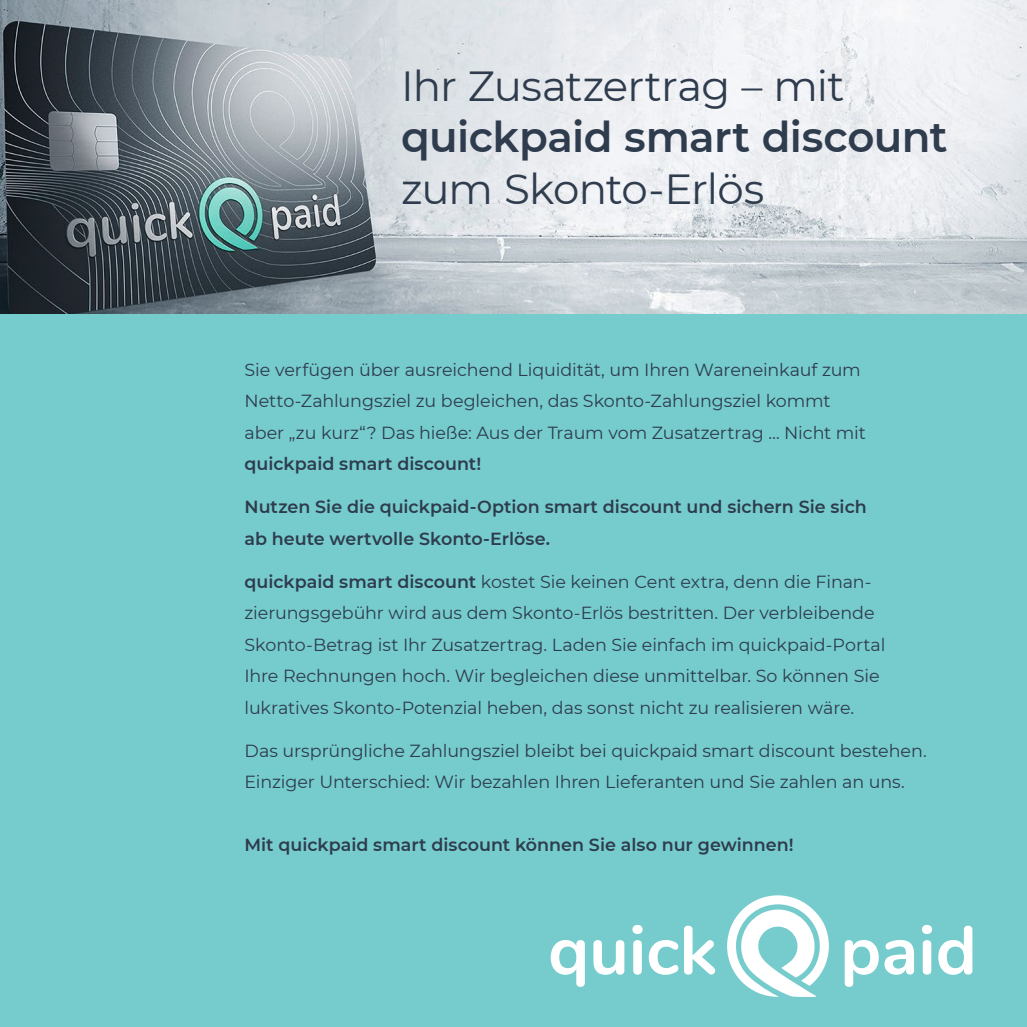
<style>
.page{position:relative;width:1027px;height:1027px;background:#76cccd}
.page>*{position:absolute;margin:0;border:0;box-sizing:border-box;transform-origin:0 0}
.t1{font:42px "Montserrat";letter-spacing:-.025em;color:#2e3c4d}
.t2{font:600 42px "Montserrat";letter-spacing:-.01em;color:#2e3c4d}
.t3{font:17.5px/31.5px "Montserrat";letter-spacing:-.005em;color:#2e3c4d}
.t4{font:600 17.5px/31.5px "Montserrat";color:#2e3c4d}
.s1{font-weight:600}
</style>
<div class="page">
<img style="left:0;top:0;width:1027px;height:313px">
<svg style="left:845px;top:940px;width:69px;height:47px"></svg>
<svg style="left:922px;top:925px;width:10px;height:50px"></svg>
<svg style="left:938px;top:926px;width:34px;height:49px"></svg>
<svg style="left:551px;top:940px;width:34px;height:47px"></svg>
<svg style="left:593px;top:940px;width:31px;height:35px"></svg>
<svg style="left:632px;top:925px;width:10px;height:50px"></svg>
<svg style="left:649px;top:940px;width:29px;height:35px"></svg>
<svg style="left:684px;top:926px;width:31px;height:48px"></svg>
<svg style="left:727px;top:895px;width:102px;height:102px"></svg>
<h1 class="t1" style="left:401px;top:57px;width:445px">Ihr Zusatzertrag – mit</h1>
<h1 class="t2" style="left:401px;top:108px;width:548px">quickpaid smart discount</h1>
<h1 class="t1" style="left:401px;top:160px;width:365px">zum Skonto-Erlös</h1>
<p class="t3" style="left:245px;top:353px;width:623px">Sie verfügen über ausreichend Liquidität, um Ihren Wareneinkauf zum<br>Netto-Zahlungsziel zu begleichen, das Skonto-Zahlungsziel kommt aber „zu kurz“? Das hieße: Aus der Traum vom Zusatzertrag … Nicht mit</p>
<p class="t4" style="left:245px;top:448px;width:238px">quickpaid smart discount!</p>
<p class="t4" style="left:245px;top:490px;width:624px">Nutzen Sie die quickpaid-Option smart discount und sichern Sie sich ab heute wertvolle Skonto-Erlöse.</p>
<p class="t3" style="left:245px;top:565px;width:642px"><span class="s1">quickpaid smart discount</span> kostet Sie keinen Cent extra, denn die Finan&shy;zierungsgebühr wird aus dem Skonto-Erlös bestritten. Der verbleibende Skonto-Betrag ist Ihr Zusatzertrag. Laden Sie einfach im quickpaid-Portal Ihre Rechnungen hoch. Wir begleichen diese unmittelbar. So können Sie lukratives Skonto-Potenzial heben, das sonst nicht zu realisieren wäre.</p>
<p class="t3" style="left:245px;top:734px;width:684px">Das ursprüngliche Zahlungsziel bleibt bei quickpaid smart discount bestehen.<br>Einziger Unterschied: Wir bezahlen Ihren Lieferanten und Sie zahlen an uns.</p>
<p class="t4" style="left:245px;top:828px;width:551px">Mit quickpaid smart discount können Sie also nur gewinnen!</p>
</div>
